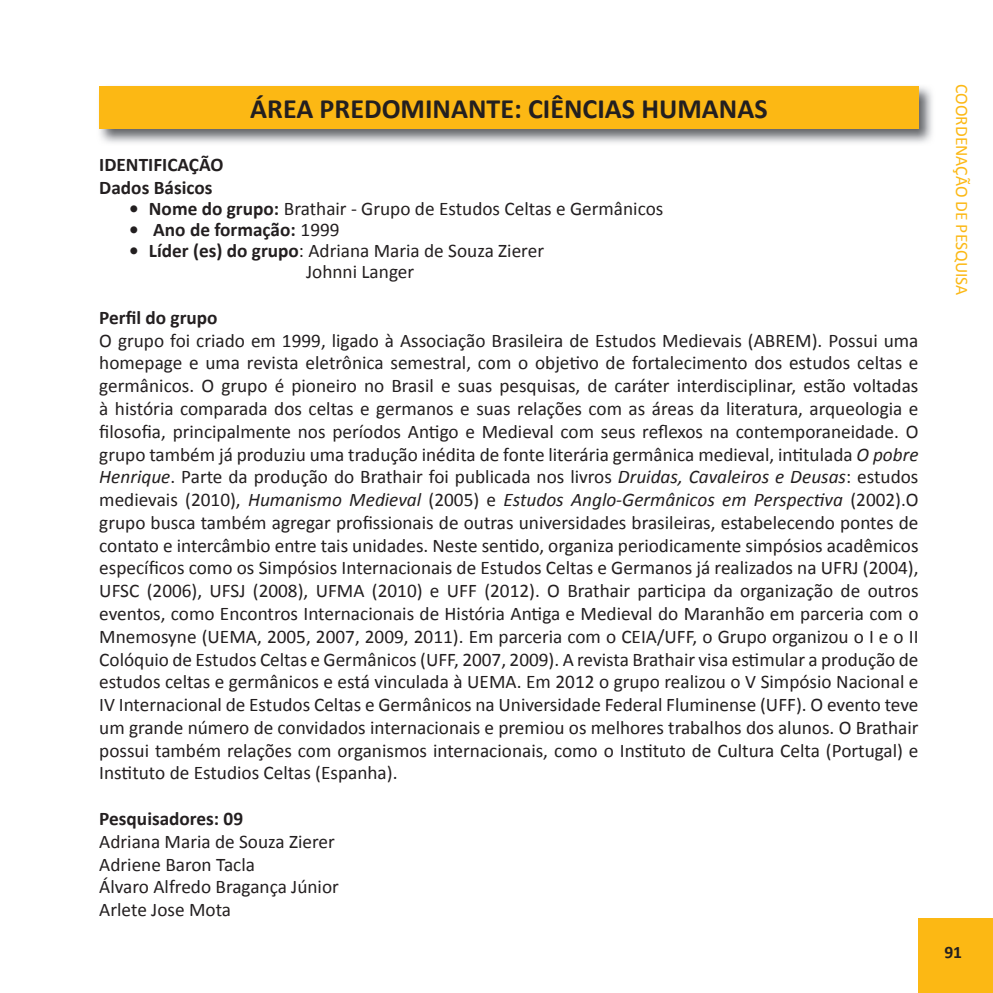
<style>
.page{position:relative;width:993px;height:993px;background:#fff}
.page>*{position:absolute;margin:0;border:0;box-sizing:border-box;transform-origin:0 0}
.t1{font:700 28px "Calibri";color:#231f20}
.t2{font:19.25px/22.8px "Calibri";color:#231f20}
.t3{font:700 19.25px/22.8px "Calibri";color:#231f20}
.t4{font:17.5px "Calibri";color:#fcb814}
.t5{font:700 17.5px "Calibri";color:#231f20}
.s1{font-weight:700}
.s2{font-weight:400}
.s3{font-style:italic}
</style>
<div class="page">
<div style="left:918px;top:918px;width:74px;height:74px;background:#fcb814"></div>
<img style="left:99px;top:86px;width:834px;height:57px">
<div style="left:99px;top:87px;width:819px;height:42px;background:#fcb814"></div>
<h1 class="t1" style="left:250px;top:91px;width:518px">ÁREA PREDOMINANTE: CIÊNCIAS HUMANAS</h1>
<p class="t3" style="left:99px;top:153px;width:126px">IDENTIFICAÇÃO<br>Dados Básicos</p>
<p class="t2" style="left:129px;top:197px;width:535px"><span class="s1">• Nome do grupo:</span> Brathair - Grupo de Estudos Celtas e Germânicos</p>
<p class="t3" style="left:129px;top:218px;width:212px">• Ano de formação: <span class="s2">1999</span></p>
<p class="t2" style="left:306px;top:240px;width:239px;line-height:21.2px;text-indent:-177px"><span class="s1">• Líder (es) do grupo</span>: Adriana Maria de Souza Zierer<br>Johnni Langer</p>
<p class="t3" style="left:99px;top:306px;width:120px">Perfil do grupo</p>
<p class="t2" style="left:99px;top:329px;width:820px;text-align:justify">O grupo foi criado em 1999, ligado à Associação Brasileira de Estudos Medievais (ABREM). Possui uma homepage e uma revista eletrônica semestral, com o objetivo de fortalecimento dos estudos celtas e germânicos. O grupo é pioneiro no Brasil e suas pesquisas, de caráter interdisciplinar, estão voltadas à história comparada dos celtas e germanos e suas relações com as áreas da literatura, arqueologia e filosofia, principalmente nos períodos Antigo e Medieval com seus reflexos na contemporaneidade. O grupo também já produziu uma tradução inédita de fonte literária germânica medieval, intitulada <span class="s3">O pobre Henrique</span>. Parte da produção do Brathair foi publicada nos livros <span class="s3">Druidas, Cavaleiros e Deusas</span>: estudos medievais (2010), <span class="s3">Humanismo Medieval</span> (2005) e <span class="s3">Estudos Anglo-Germânicos em Perspectiva</span> (2002).O grupo busca também agregar profissionais de outras universidades brasileiras, estabelecendo pontes de contato e intercâmbio entre tais unidades. Neste sentido, organiza periodicamente simpósios acadêmicos específicos como os Simpósios Internacionais de Estudos Celtas e Germanos já realizados na UFRJ (2004), UFSC (2006), UFSJ (2008), UFMA (2010) e UFF (2012). O Brathair participa da organização de outros eventos, como Encontros Internacionais de História Antiga e Medieval do Maranhão em parceria com o Mnemosyne (UEMA, 2005, 2007, 2009, 2011). Em parceria com o CEIA/UFF, o Grupo organizou o I e o II Colóquio de Estudos Celtas e Germânicos (UFF, 2007, 2009). A revista Brathair visa estimular a produção de estudos celtas e germânicos e está vinculada à UEMA. Em 2012 o grupo realizou o V Simpósio Nacional e IV Internacional de Estudos Celtas e Germânicos na Universidade Federal Fluminense (UFF). O evento teve um grande número de convidados internacionais e premiou os melhores trabalhos dos alunos. O Brathair possui também relações com organismos internacionais, como o Instituto de Cultura Celta (Portugal) e Instituto de Estudios Celtas (Espanha).</p>
<p class="t3" style="left:99px;top:806px;width:145px">Pesquisadores: 09</p>
<p class="t2" style="left:99px;top:829px;width:241px">Adriana Maria de Souza Zierer<br>Adriene Baron Tacla<br>Álvaro Alfredo Bragança Júnior<br>Arlete Jose Mota</p>
<p class="t4" style="left:972px;top:84px;width:213px;rotate:90deg">COORDENAÇÃO DE PESQUISA</p>
<p class="t5" style="left:944px;top:941px;width:19px">91</p>
</div>
